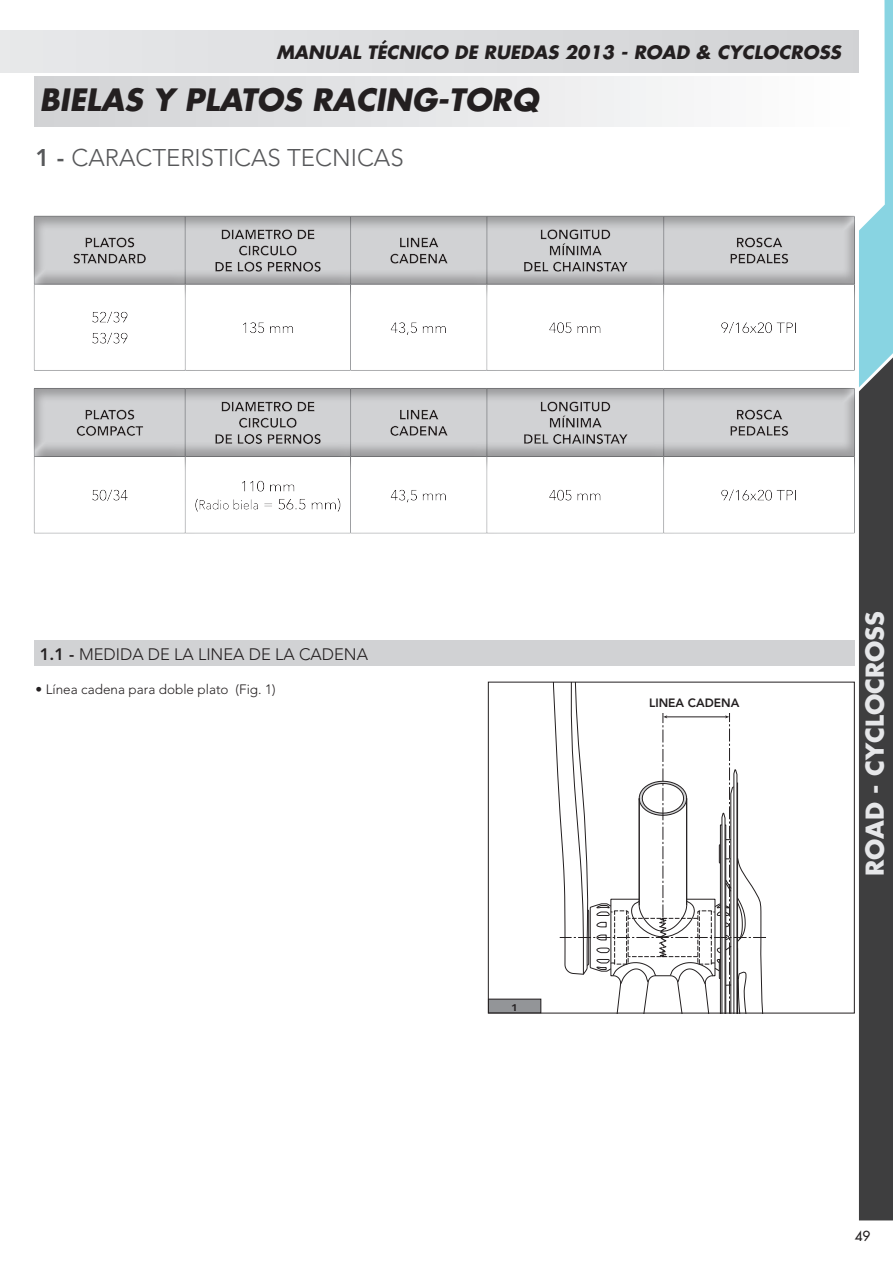
<style>
.page{position:relative;width:893px;height:1263px;background:#fff}
.page>*{position:absolute;margin:0;border:0;box-sizing:border-box;transform-origin:0 0}
.t1{font:italic 700 30px "Futura";color:#231f20}
.Normale{font:300 24px "Avenir";color:#57585a}
.t2{font:700 24px "Futura";color:#e6e7e9}
.t3{font:italic 700 18px "Futura";color:#231f20}
.Normale-2{font:300 16.5px "Avenir";color:#231f20}
.t4{font:15.15px "Arial";color:#231f20}
.Normale-3{font:300 13.5px "Avenir";color:#231f20}
.t5{font:13.5px "Futura";color:#231f20}
.t6{font:800 12px "Avenir";color:#231f20}
.Normale-4{font:800 9.6px "Avenir";color:#231f20;scale:1.25 1}
.s1{font-weight:800}
</style>
<div class="page">
<svg style="left:859px;top:0;width:34px;height:1220px;background:#647072"></svg>
<div style="left:34px;top:77px;width:825px;height:49px;background:linear-gradient(to right,#d1d2d4,#fff)"></div>
<div style="left:0;top:30px;width:859px;height:43px;background:#dcdddf"></div>
<div style="left:32px;top:216px;width:835px;height:164px;background:#231f20;opacity:.3"></div>
<div style="left:32px;top:388px;width:835px;height:155px;background:#231f20;opacity:.3"></div>
<div style="left:34px;top:641px;width:821px;height:25px;background:#d1d2d4"></div>
<svg style="left:553px;top:684px;width:213px;height:327px"></svg>
<div style="left:488px;top:682px;width:367px;height:331px;border:1px solid #231f20"></div>
<div style="left:488px;top:999px;width:53px;height:14px;background:#939598"></div>
<div style="left:488px;top:999px;width:53px;height:14px;border:1px solid #231f20"></div>
<div style="left:636px;top:692px;width:116px;height:21px;background:#fff"></div>
<p class="t3" style="left:276px;top:39px;width:566px">MANUAL TÉCNICO DE RUEDAS 2013 - ROAD &amp; CYCLOCROSS</p>
<p class="t1" style="left:39px;top:79px;width:500px">BIELAS Y PLATOS RACING-TORQ</p>
<p class="Normale" style="left:36px;top:143px;width:370px"><span class="s1">1 -</span> CARACTERISTICAS TECNICAS</p>
<p class="Normale-2" style="left:40px;top:644px;width:330px"><span class="s1">1.1 -</span> MEDIDA DE LA LINEA DE LA CADENA</p>
<p class="Normale-3" style="left:36px;top:681px;width:242px">• Línea cadena para doble plato (Fig. 1)</p>
<p class="Normale-4" style="left:511px;top:1001px;width:7px">1</p>
<p class="t4" style="left:641px;top:693px;width:109px">LINEA CATENA</p>
<p class="t6" style="left:649px;top:696px;width:92px">LINEA CADENA</p>
<h2 class="t2" style="left:858px;top:876px;width:267px;rotate:-90deg">ROAD - CYCLOCROSS</h2>
<p class="t5" style="left:855px;top:1227px;width:17px">49</p>
</div>
